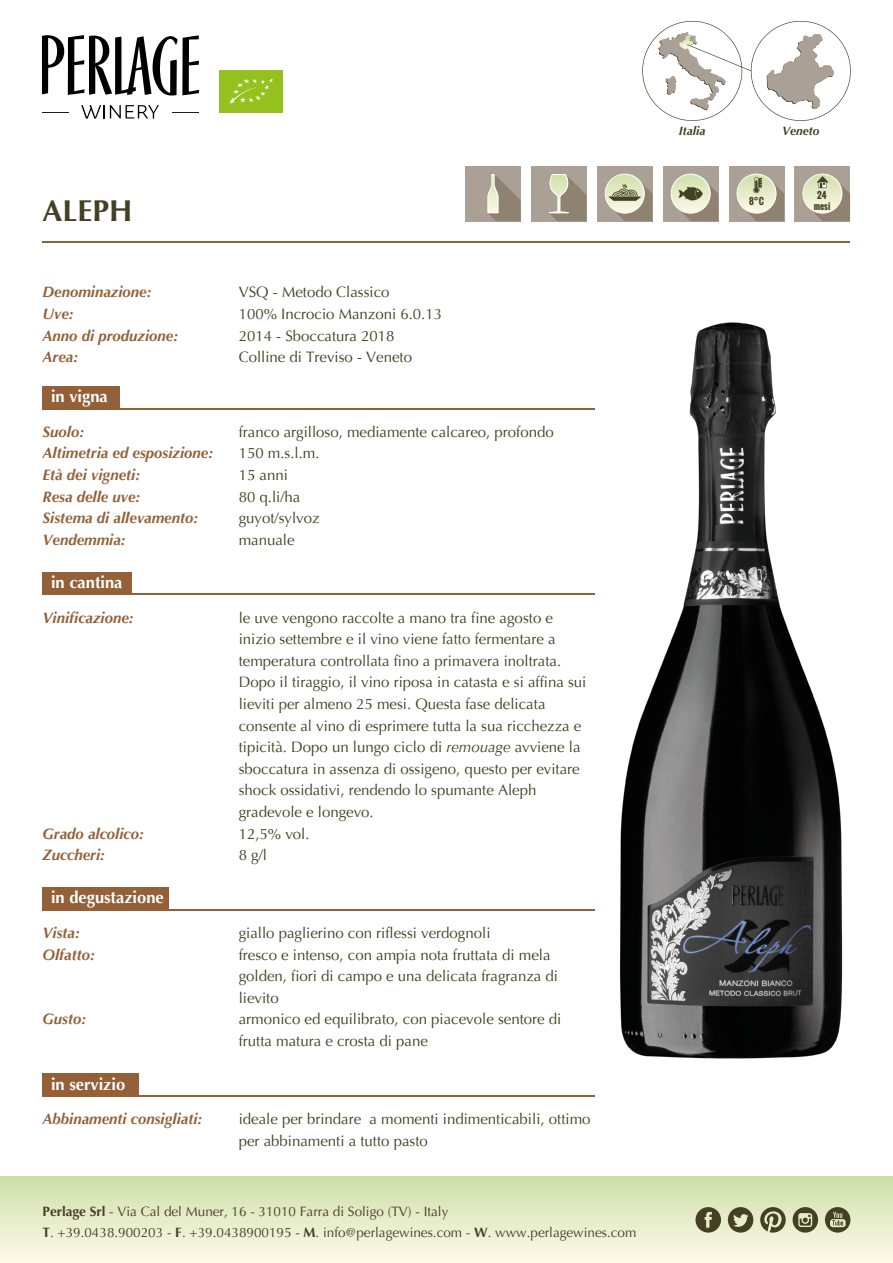
<style>
.page{position:relative;width:893px;height:1263px;background:#fff}
.page>*{position:absolute;margin:0;border:0;box-sizing:border-box;transform-origin:0 0}
.t1{font:700 30px "Optima";color:#444023}
.t2{font:700 16.5px "Optima";color:#fff}
.t3{font:15px/21.6px "Optima";color:#444023}
.t4{font:italic 700 15px/21.6px "Optima";color:#936037}
.t5{font:13.5px/21px "Optima";color:#444023}
.t6{font:italic 700 12px "Optima";color:#444023}
.t7{font:700 9px/10.6px "Oswald";color:#444023;text-align:center}
.s1{font-style:italic}
.s2{font-weight:700}
</style>
<div class="page">
<div style="left:531px;top:166px;width:55px;height:55px;background:#aaa096"></div>
<svg style="left:549px;top:174px;width:37px;height:47px"></svg>
<div style="left:465px;top:166px;width:56px;height:55px;background:#aaa096"></div>
<svg style="left:488px;top:174px;width:33px;height:47px"></svg>
<div style="left:729px;top:166px;width:55px;height:55px;background:#aaa096"></div>
<svg style="left:736px;top:174px;width:48px;height:47px"></svg>
<div style="left:795px;top:166px;width:55px;height:55px;background:#aaa096"></div>
<svg style="left:802px;top:174px;width:48px;height:47px"></svg>
<div style="left:597px;top:166px;width:55px;height:55px;background:#aaa096"></div>
<svg style="left:604px;top:174px;width:48px;height:47px"></svg>
<div style="left:663px;top:166px;width:55px;height:55px;background:#aaa096"></div>
<svg style="left:670px;top:174px;width:48px;height:47px"></svg>
<svg style="left:642px;top:21px;width:209px;height:100px"></svg>
<img style="left:535px;top:322px;width:308px;height:737px">
<div style="left:0;top:1177px;width:893px;height:86px;background:linear-gradient(to bottom,#cde1a8,#fef8eb)"></div>
<hr style="left:43px;top:242px;width:807px;height:1px;background:#936037">
<div style="left:219px;top:70px;width:64px;height:43px;background:#95c11f"></div>
<svg style="left:229px;top:78px;width:44px;height:26px"></svg>
<svg style="left:695px;top:1207px;width:26px;height:25px"></svg>
<svg style="left:825px;top:1207px;width:25px;height:25px"></svg>
<svg style="left:793px;top:1207px;width:25px;height:25px"></svg>
<svg style="left:728px;top:1207px;width:25px;height:25px"></svg>
<svg style="left:760px;top:1207px;width:26px;height:25px"></svg>
<div style="left:43px;top:386px;width:77px;height:22px;background:#936037"></div>
<div style="left:43px;top:572px;width:89px;height:22px;background:#936037"></div>
<div style="left:43px;top:887px;width:126px;height:23px;background:#936037"></div>
<div style="left:43px;top:1073px;width:96px;height:23px;background:#936037"></div>
<hr style="left:43px;top:408px;width:552px;height:1px;background:#936037">
<hr style="left:43px;top:593px;width:552px;height:2px;background:#936037">
<hr style="left:43px;top:909px;width:552px;height:1px;background:#936037">
<hr style="left:43px;top:1095px;width:552px;height:2px;background:#936037">
<svg style="left:42px;top:35px;width:157px;height:61px"></svg>
<svg style="left:81px;top:105px;width:78px;height:13px"></svg>
<svg style="left:173px;top:112px;width:26px;height:1px"></svg>
<svg style="left:42px;top:112px;width:26px;height:1px"></svg>
<h1 class="t1" style="left:43px;top:193px;width:92px">ALEPH</h1>
<p class="t4" style="left:43px;top:281px;width:137px">Denominazione:<br>Uve:<br>Anno di produzione:<br>Area:</p>
<p class="t3" style="left:239px;top:282px;width:205px">VSQ - Metodo Classico<br>100% Incrocio Manzoni 6.0.13<br>2014 - Sboccatura 2018<br>Colline di Treviso - Veneto</p>
<p class="t2" style="left:51px;top:387px;width:58px">in vigna</p>
<p class="t4" style="left:43px;top:421px;width:172px">Suolo:<br>Altimetria ed esposizione:<br>Età dei vigneti:<br>Resa delle uve:<br>Sistema di allevamento:<br>Vendemmia:</p>
<p class="t2" style="left:51px;top:573px;width:73px">in cantina</p>
<p class="t4" style="left:43px;top:607px;width:93px">Vinificazione:</p>
<p class="t4" style="left:43px;top:823px;width:103px">Grado alcolico:<br>Zuccheri:</p>
<p class="t2" style="left:51px;top:888px;width:114px">in degustazione</p>
<p class="t4" style="left:43px;top:922px;width:54px">Vista:<br>Olfatto:</p>
<p class="t4" style="left:43px;top:1008px;width:45px">Gusto:</p>
<p class="t2" style="left:51px;top:1075px;width:76px">in servizio</p>
<p class="t4" style="left:43px;top:1108px;width:162px">Abbinamenti consigliati:</p>
<p class="t3" style="left:239px;top:421px;width:317px">franco argilloso, mediamente calcareo, profondo<br>150 m.s.l.m.<br>15 anni<br>80 q.li/ha<br>guyot/sylvoz<br>manuale</p>
<p class="t3" style="left:239px;top:607px;width:349px">le uve vengono raccolte a mano tra fine agosto e inizio settembre e il vino viene fatto fermentare a temperatura controllata fino a primavera inoltrata.<br>Dopo il tiraggio, il vino riposa in catasta e si affina sui lieviti per almeno 25 mesi. Questa fase delicata consente al vino di esprimere tutta la sua ricchezza e tipicità. Dopo un lungo ciclo di <span class="s1">remouage</span> avviene la sboccatura in assenza di ossigeno, questo per evitare shock ossidativi, rendendo lo spumante Aleph gradevole e longevo.<br>12,5% vol.<br>8 g/l</p>
<p class="t3" style="left:239px;top:922px;width:324px">giallo paglierino con riflessi verdognoli<br>fresco e intenso, con ampia nota fruttata di mela golden, fiori di campo e una delicata fragranza di lievito<br>armonico ed equilibrato, con piacevole sentore di frutta matura e crosta di pane</p>
<p class="t3" style="left:239px;top:1109px;width:353px">ideale per brindare a momenti indimenticabili, ottimo per abbinamenti a tutto pasto</p>
<p class="t5" style="left:43px;top:1201px;width:595px"><span class="s2">Perlage Srl</span> - Via Cal del Muner, 16 - 31010 Farra di Soligo (TV) - Italy<br><span class="s2">T</span>. +39.0438.900203 - <span class="s2">F</span>. +39.0438900195 - <span class="s2">M</span>. info@perlagewines.com - <span class="s2">W</span>. www.perlagewines.com</p>
<p class="t6" style="left:679px;top:123px;width:28px">Italia</p>
<p class="t6" style="left:782px;top:123px;width:39px">Veneto</p>
<p class="t7" style="left:749px;top:196px;width:16px">8°C</p>
<p class="t7" style="left:814px;top:190px;width:18px">24<br>MESI</p>
</div>
